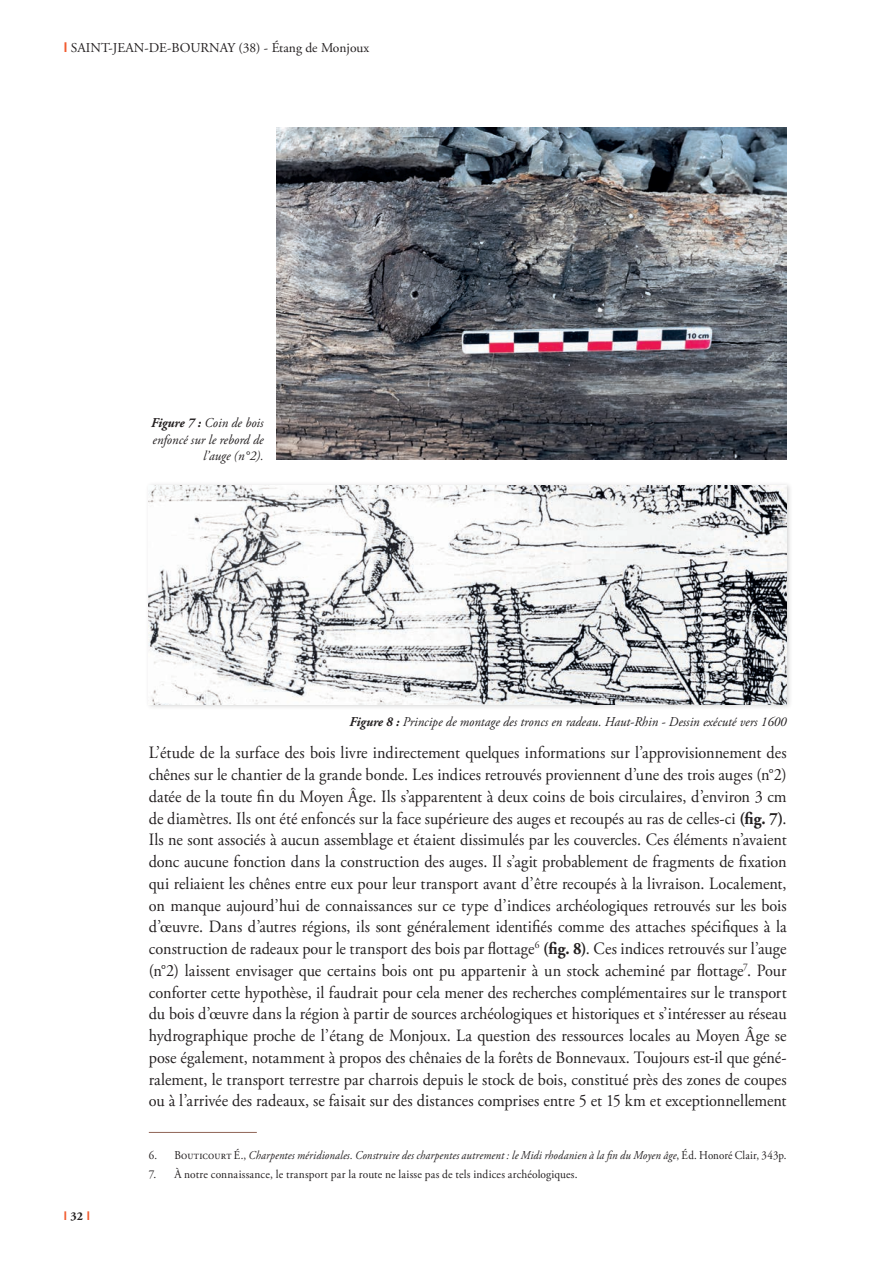
<style>
.page{position:relative;width:893px;height:1263px;background:#fff}
.page>*{position:absolute;margin:0;border:0;box-sizing:border-box;transform-origin:0 0}
.t1{font:17.25px/21.8px "Adobe Garamond Pro";color:#231f20;text-align:justify;scale:.94 1}
.t2{font:italic 13.5px/16.5px "Adobe Garamond Pro";letter-spacing:.005em;color:#231f20;text-align:right;scale:.95 1}
.t3{font:13.5px "Adobe Garamond Pro";color:#231f20}
.t4{font:italic 12px "Adobe Garamond Pro";letter-spacing:.015em;color:#231f20;scale:.91 1}
.t5{font:12px "Adobe Garamond Pro";letter-spacing:.015em;color:#231f20;scale:.95 1}
.t6{font:700 12px "Arial";color:#f15b2f;scale:.95 1}
.s1{font-family:"Arial";font-weight:700;color:#f15b2f}
.s2{font-weight:700}
.s3{font-family:"Adobe Garamond Pro";color:#231f20}
.s4{font-style:normal}
</style>
<div class="page">
<hr style="left:149px;top:1132px;width:108px;height:1px;background:#8f6557">
<img style="left:276px;top:128px;width:511px;height:331px">
<div style="left:145px;top:481px;width:648px;height:229px;background:#231f20;opacity:.2"></div>
<img style="left:149px;top:486px;width:638px;height:219px">
<p class="t3" style="left:64px;top:40px;width:307px"><span class="s1">I</span> SAINT-JEAN-DE-BOURNAY (38) - Étang de Monjoux</p>
<p class="t2" style="left:151px;top:415px;width:120px"><span class="s2">Figure 7 :</span> Coin de bois enfoncé sur le rebord de l’auge (n°2).</p>
<p class="t2" style="left:350px;top:714px;width:462px"><span class="s2">Figure 8 :</span> Principe de montage des troncs en radeau. Haut-Rhin - Dessin exécuté vers 1600</p>
<p class="t6" style="left:64px;top:1208px;width:29px">I<span class="s3">32</span>I</p>
<p class="t1" style="left:149px;top:743px;width:680px">L’étude de la surface des bois livre indirectement quelques informations sur l’approvisionnement des chênes sur le chantier de la grande bonde. Les indices retrouvés proviennent d’une des trois auges (n°2) datée de la toute fin du Moyen Âge. Ils s’apparentent à deux coins de bois circulaires, d’environ 3 cm de diamètres. Ils ont été enfoncés sur la face supérieure des auges et recoupés au ras de celles-ci <span class="s2">(fig. 7)</span>.<br>Ils ne sont associés à aucun assemblage et étaient dissimulés par les couvercles. Ces éléments n’avaient donc aucune fonction dans la construction des auges. Il s’agit probablement de fragments de fixation qui reliaient les chênes entre eux pour leur transport avant d’être recoupés à la livraison. Localement, on manque aujourd’hui de connaissances sur ce type d’indices archéologiques retrouvés sur les bois d’œuvre. Dans d’autres régions, ils sont généralement identifiés comme des attaches spécifiques à la construction de radeaux pour le transport des bois par flottage<sup>6</sup> <span class="s2">(fig. 8)</span>. Ces indices retrouvés sur l’auge (n°2) laissent envisager que certains bois ont pu appartenir à un stock acheminé par flottage<sup>7</sup>. Pour conforter cette hypothèse, il faudrait pour cela mener des recherches complémentaires sur le transport du bois d’œuvre dans la région à partir de sources archéologiques et historiques et s’intéresser au réseau hydrographique proche de l’étang de Monjoux. La question des ressources locales au Moyen Âge se pose également, notamment à propos des chênaies de la forêts de Bonnevaux. Toujours est-il que géné&shy;ralement, le transport terrestre par charrois depuis le stock de bois, constitué près des zones de coupes ou à l’arrivée des radeaux, se faisait sur des distances comprises entre 5 et 15 km et exceptionnellement</p>
<p class="t4" style="left:149px;top:1148px;width:702px"><span class="s4">6. Bouticourt É.,</span> Charpentes méridionales. Construire des charpentes autrement : le Midi rhodanien à la fin du Moyen âge<span class="s4">, Éd. Honoré Clair, 343p.</span></p>
<p class="t5" style="left:149px;top:1167px;width:453px">7. À notre connaissance, le transport par la route ne laisse pas de tels indices archéologiques.</p>
</div>
